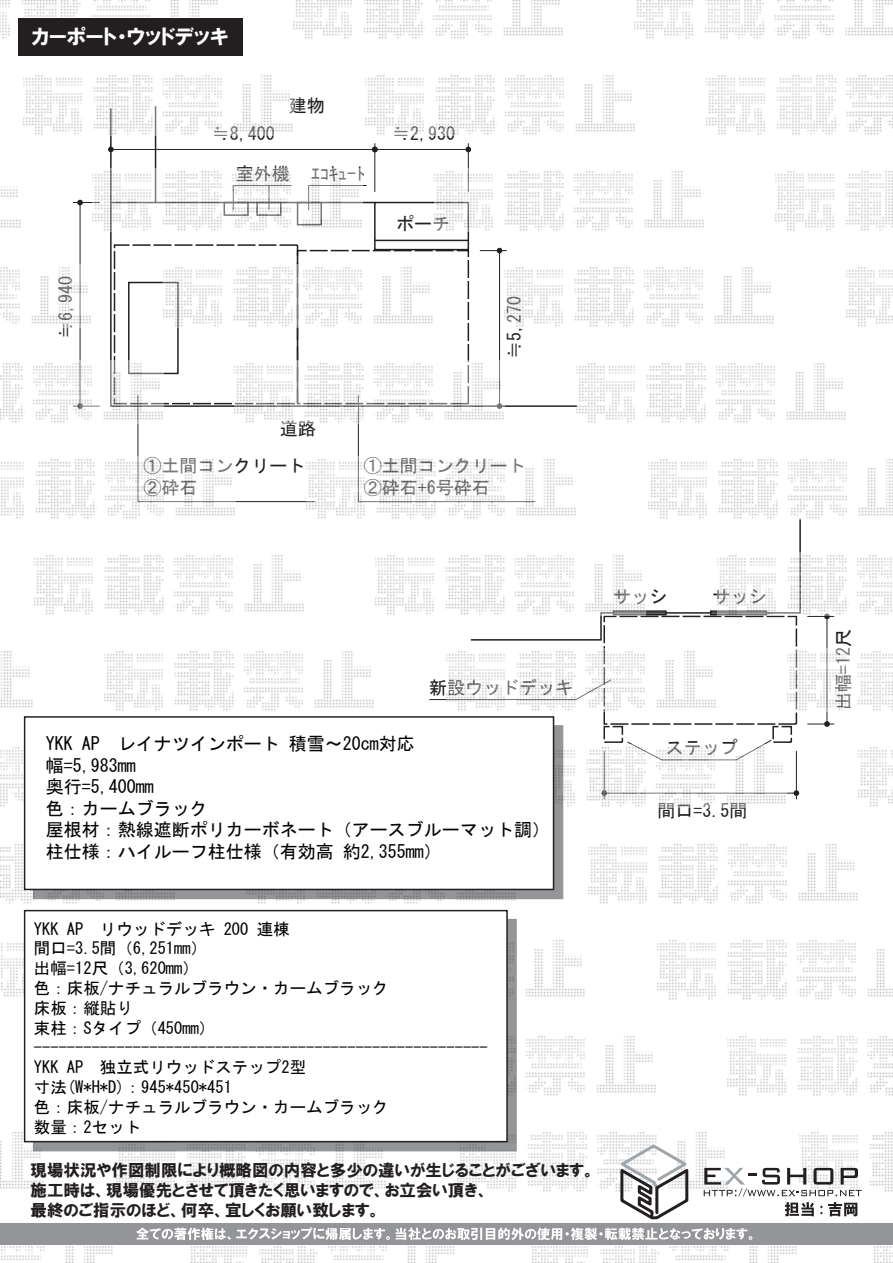
<style>
.page{position:relative;width:893px;height:1263px;background:#fff}
.page>*{position:absolute;margin:0;border:0;box-sizing:border-box;transform-origin:0 0}
.t1{font:21px "HGP Soei Kakugothic UB";color:#fff}
.t2{font:18px/21.6px "MS Gothic";color:#030303}
.t3{font:18px/21.6px "MS Gothic";color:#231f20}
.t4{font:16.5px/19.8px "MS Gothic";color:#030303}
.t5{font:16.5px/19.8px "HGP Soei Kakugothic UB";color:#231f20}
</style>
<div class="page">
<svg style="left:109px;top:135px;width:467px;height:272px"></svg>
<svg style="left:154px;top:135px;width:316px;height:116px"></svg>
<hr style="left:375px;top:240px;width:93px;height:1px;background:#231f20">
<div style="left:128px;top:282px;width:51px;height:92px;border:2px solid #231f20"></div>
<div style="left:114px;top:244px;width:184px;height:160px;border:2px dashed #231f20"></div>
<div style="left:297px;top:250px;width:172px;height:154px;border:2px dashed #231f20"></div>
<div style="left:603px;top:616px;width:194px;height:109px;border:2px dashed #231f20"></div>
<div style="left:603px;top:726px;width:20px;height:17px;border:2px dashed #231f20"></div>
<div style="left:772px;top:726px;width:20px;height:17px;border:2px dashed #231f20"></div>
<hr style="left:374px;top:143px;width:1px;height:49px;background:#231f20">
<hr style="left:468px;top:143px;width:1px;height:49px;background:#231f20">
<hr style="left:375px;top:149px;width:93px;height:1px;background:#231f20">
<svg style="left:465px;top:147px;width:6px;height:5px"></svg>
<hr style="left:111px;top:149px;width:264px;height:1px;background:#231f20">
<svg style="left:372px;top:147px;width:6px;height:5px"></svg>
<svg style="left:108px;top:147px;width:6px;height:5px"></svg>
<hr style="left:827px;top:616px;width:1px;height:108px;background:#231f20">
<svg style="left:807px;top:721px;width:27px;height:6px"></svg>
<svg style="left:470px;top:520px;width:364px;height:121px"></svg>
<hr style="left:499px;top:251px;width:1px;height:155px;background:#231f20">
<svg style="left:480px;top:248px;width:27px;height:5px"></svg>
<hr style="left:796px;top:751px;width:1px;height:48px;background:#231f20">
<hr style="left:604px;top:793px;width:192px;height:1px;background:#231f20">
<svg style="left:794px;top:790px;width:5px;height:6px"></svg>
<hr style="left:80px;top:202px;width:1px;height:204px;background:#231f20">
<svg style="left:73px;top:200px;width:20px;height:5px"></svg>
<svg style="left:363px;top:185px;width:4px;height:26px"></svg>
<svg style="left:137px;top:394px;width:170px;height:108px"></svg>
<svg style="left:358px;top:394px;width:178px;height:63px"></svg>
<svg style="left:627px;top:740px;width:145px;height:5px"></svg>
<svg style="left:429px;top:699px;width:17px;height:1px"></svg>
<img style="left:0;top:0;width:218px;height:39px">
<img style="left:293px;top:0;width:270px;height:39px">
<img style="left:635px;top:0;width:258px;height:39px">
<img style="left:24px;top:75px;width:269px;height:60px">
<img style="left:365px;top:75px;width:270px;height:60px">
<img style="left:707px;top:75px;width:186px;height:60px">
<img style="left:93px;top:168px;width:270px;height:63px">
<img style="left:0;top:186px;width:21px;height:42px">
<img style="left:434px;top:168px;width:270px;height:63px">
<img style="left:776px;top:171px;width:117px;height:60px">
<img style="left:163px;top:264px;width:270px;height:63px">
<img style="left:0;top:264px;width:91px;height:63px">
<img style="left:505px;top:264px;width:269px;height:63px">
<img style="left:846px;top:267px;width:47px;height:60px">
<img style="left:0;top:360px;width:163px;height:63px">
<img style="left:235px;top:360px;width:270px;height:63px">
<img style="left:576px;top:363px;width:270px;height:60px">
<img style="left:1px;top:457px;width:234px;height:62px">
<img style="left:307px;top:457px;width:269px;height:62px">
<img style="left:648px;top:459px;width:245px;height:61px">
<img style="left:34px;top:555px;width:270px;height:60px">
<img style="left:376px;top:553px;width:270px;height:63px">
<img style="left:717px;top:553px;width:175px;height:63px">
<img style="left:105px;top:651px;width:269px;height:60px">
<img style="left:0;top:651px;width:33px;height:57px">
<img style="left:446px;top:649px;width:270px;height:63px">
<img style="left:788px;top:649px;width:105px;height:63px">
<img style="left:0;top:745px;width:24px;height:63px">
<img style="left:858px;top:747px;width:35px;height:60px">
<img style="left:563px;top:745px;width:223px;height:63px">
<img style="left:0;top:841px;width:175px;height:63px">
<img style="left:247px;top:899px;width:270px;height:5px">
<img style="left:588px;top:844px;width:270px;height:60px">
<img style="left:1px;top:937px;width:23px;height:63px">
<img style="left:525px;top:940px;width:60px;height:57px">
<img style="left:657px;top:940px;width:236px;height:60px">
<img style="left:517px;top:1036px;width:139px;height:60px">
<img style="left:728px;top:1036px;width:165px;height:60px">
<img style="left:0;top:1129px;width:45px;height:60px">
<img style="left:116px;top:1151px;width:270px;height:41px">
<img style="left:800px;top:1132px;width:93px;height:60px">
<img style="left:458px;top:1132px;width:270px;height:60px">
<img style="left:1px;top:1246px;width:112px;height:17px">
<img style="left:191px;top:1246px;width:264px;height:17px">
<img style="left:874px;top:1246px;width:19px;height:17px">
<img style="left:532px;top:1246px;width:265px;height:17px">
<svg style="left:616px;top:1142px;width:75px;height:78px"></svg>
<svg style="left:704px;top:1168px;width:158px;height:28px"></svg>
<svg style="left:33px;top:725px;width:530px;height:174px;background:#8b8d90"></svg>
<div style="left:24px;top:716px;width:530px;height:174px;background:#fff;border:2px solid #231f20"></div>
<svg style="left:33px;top:919px;width:484px;height:232px;background:#8d8f92"></svg>
<div style="left:24px;top:910px;width:484px;height:232px;background:#fff;border:2px solid #231f20"></div>
<div style="left:18px;top:18px;width:225px;height:38px;background:#231f20"></div>
<div style="left:0;top:1223px;width:893px;height:22px;background:#939598"></div>
<svg style="left:136px;top:1227px;width:254px;height:13px"></svg>
<svg style="left:396px;top:1227px;width:356px;height:13px"></svg>
<svg style="left:785px;top:1202px;width:29px;height:14px"></svg>
<svg style="left:828px;top:1202px;width:29px;height:14px"></svg>
<p class="t1" style="left:32px;top:26px;width:198px">カーポート・ウッドデッキ</p>
<p class="t3" style="left:289px;top:95px;width:37px">建物</p>
<p class="t3" style="left:212px;top:123px;width:64px">≒8,400</p>
<p class="t3" style="left:392px;top:123px;width:64px">≒2,930</p>
<p class="t3" style="left:55px;top:339px;width:64px;rotate:-90deg">≒6,940</p>
<p class="t3" style="left:236px;top:163px;width:131px">室外機 ｴｺｷｭｰﾄ</p>
<p class="t3" style="left:396px;top:212px;width:55px">ポーチ</p>
<p class="t3" style="left:280px;top:418px;width:37px">道路</p>
<p class="t3" style="left:504px;top:359px;width:64px;rotate:-90deg">≒5,270</p>
<p class="t3" style="left:143px;top:455px;width:163px">①土間コンクリート<br>②砕石</p>
<p class="t3" style="left:364px;top:455px;width:164px">①土間コンクリート<br>②砕石+6号砕石</p>
<p class="t3" style="left:613px;top:586px;width:55px">サッシ</p>
<p class="t3" style="left:712px;top:586px;width:55px">サッシ</p>
<p class="t3" style="left:429px;top:676px;width:145px">新設ウッドデッキ</p>
<p class="t2" style="left:46px;top:733px;width:505px">YKK AP レイナツインポート 積雪～20cm対応<br>幅=5,983mm<br>奥行=5,400mm<br>色：カームブラック<br>屋根材：熱線遮断ポリカーボネート（アースブルーマット調）柱仕様：ハイルーフ柱仕様（有効高 約2,355mm）</p>
<p class="t4" style="left:34px;top:919px;width:455px">YKK AP リウッドデッキ 200 連棟<br>間口=3.5間（6,251mm）<br>出幅=12尺（3,620mm）<br>色：床板/ナチュラルブラウン・カームブラック<br>床板：縦貼り<br>束柱：Sタイプ（450mm）-------------------------------------------------------<br>YKK AP 独立式リウッドステップ2型<br>寸法(W*H*D)：945*450*451<br>色：床板/ナチュラルブラウン・カームブラック<br>数量：2セット</p>
<p class="t5" style="left:31px;top:1160px;width:566px">現場状況や作図制限により概略図の内容と多少の違いが生じることがございます。施工時は、現場優先とさせて頂きたく思いますので、お立会い頂き、<br>最終のご指示のほど、何卒、宜しくお願い致します。</p>
<p class="t3" style="left:666px;top:737px;width:73px">ステップ</p>
<p class="t3" style="left:657px;top:799px;width:91px">間口=3.5間</p>
<p class="t3" style="left:832px;top:710px;width:82px;rotate:-90deg">出幅=12尺</p>
</div>
